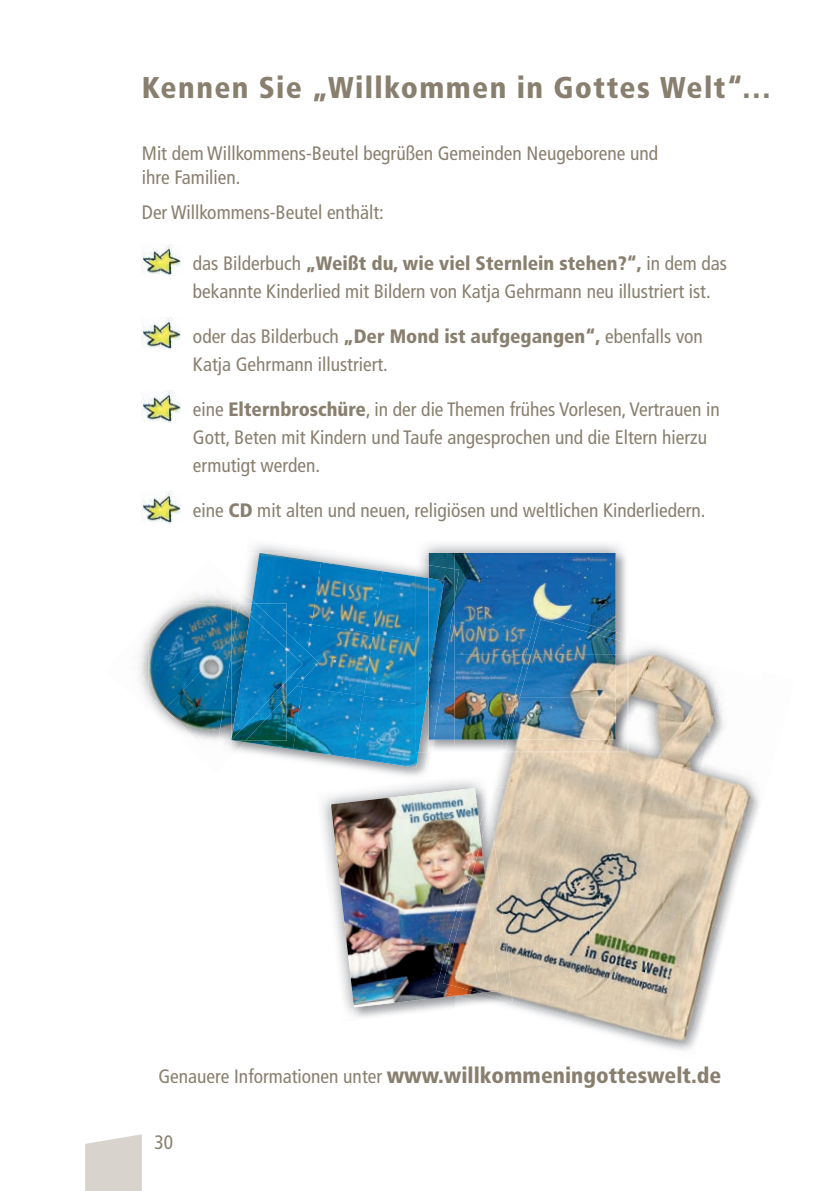
<style>
.page{position:relative;width:840px;height:1191px;background:#fff}
.page>*{position:absolute;margin:0;border:0;box-sizing:border-box;transform-origin:0 0}
.t1{font:900 condensed 30px "Frutiger";letter-spacing:.045em;color:#887f6f}
.t2{font:900 condensed 22px "Frutiger";color:#887f6f}
.t3{font:condensed 19.4px/28px "Frutiger";color:#887f6f}
.s1{font-weight:900}
.s2{font-weight:400;font-size:19.4px}
</style>
<div class="page">
<svg style="left:85px;top:1134px;width:57px;height:57px;background:#dbd7d1"></svg>
<img style="left:428px;top:552px;width:199px;height:80px">
<img style="left:433px;top:553px;width:182px;height:102px">
<img style="left:142px;top:244px;width:39px;height:32px">
<img style="left:142px;top:317px;width:39px;height:33px">
<img style="left:142px;top:390px;width:39px;height:33px">
<img style="left:142px;top:491px;width:39px;height:33px">
<img style="left:139px;top:639px;width:9px;height:55px">
<img style="left:148px;top:603px;width:83px;height:106px">
<img style="left:165px;top:638px;width:66px;height:102px">
<img style="left:431px;top:553px;width:23px;height:16px">
<img style="left:431px;top:739px;width:23px;height:14px">
<img style="left:433px;top:602px;width:21px;height:137px">
<img style="left:454px;top:569px;width:5px;height:33px">
<img style="left:217px;top:654px;width:14px;height:94px">
<img style="left:245px;top:553px;width:186px;height:223px">
<img style="left:415px;top:563px;width:16px;height:190px">
<img style="left:428px;top:565px;width:5px;height:186px">
<img style="left:231px;top:589px;width:21px;height:164px">
<img style="left:252px;top:553px;width:69px;height:47px">
<img style="left:311px;top:562px;width:71px;height:62px">
<img style="left:373px;top:571px;width:42px;height:62px">
<img style="left:303px;top:624px;width:70px;height:63px">
<img style="left:363px;top:633px;width:52px;height:63px">
<img style="left:244px;top:742px;width:49px;height:7px">
<img style="left:293px;top:687px;width:71px;height:71px">
<img style="left:354px;top:696px;width:64px;height:71px">
<img style="left:415px;top:576px;width:13px;height:177px">
<img style="left:428px;top:578px;width:16px;height:105px">
<img style="left:252px;top:600px;width:66px;height:79px">
<img style="left:235px;top:677px;width:68px;height:65px">
<img style="left:231px;top:603px;width:55px;height:12px">
<img style="left:286px;top:649px;width:16px;height:32px">
<img style="left:231px;top:615px;width:55px;height:125px">
<img style="left:322px;top:797px;width:49px;height:221px">
<img style="left:330px;top:790px;width:124px;height:217px">
<img style="left:454px;top:739px;width:36px;height:12px">
<img style="left:454px;top:655px;width:36px;height:84px">
<img style="left:454px;top:788px;width:25px;height:5px">
<img style="left:454px;top:793px;width:34px;height:34px">
<img style="left:454px;top:995px;width:34px;height:12px">
<img style="left:525px;top:611px;width:90px;height:44px">
<img style="left:435px;top:918px;width:19px;height:77px">
<img style="left:490px;top:655px;width:269px;height:395px">
<svg style="left:499px;top:739px;width:6px;height:14px"></svg>
<img style="left:502px;top:655px;width:17px;height:84px">
<img style="left:488px;top:1001px;width:21px;height:9px">
<img style="left:454px;top:827px;width:27px;height:14px">
<img style="left:454px;top:993px;width:25px;height:2px">
<svg style="left:615px;top:632px;width:13px;height:23px"></svg>
<img style="left:615px;top:639px;width:12px;height:16px">
<img style="left:531px;top:619px;width:84px;height:36px">
<img style="left:443px;top:938px;width:11px;height:48px">
<img style="left:628px;top:655px;width:98px;height:58px">
<img style="left:693px;top:669px;width:66px;height:138px">
<img style="left:628px;top:713px;width:81px;height:121px">
<img style="left:495px;top:753px;width:136px;height:81px">
<img style="left:660px;top:790px;width:95px;height:138px">
<img style="left:509px;top:806px;width:106px;height:65px">
<img style="left:582px;top:834px;width:95px;height:121px">
<img style="left:509px;top:871px;width:90px;height:84px">
<img style="left:628px;top:911px;width:94px;height:138px">
<img style="left:509px;top:936px;width:74px;height:80px">
<img style="left:566px;top:955px;width:78px;height:78px">
<img style="left:567px;top:655px;width:61px;height:98px">
<img style="left:504px;top:751px;width:63px;height:2px">
<img style="left:569px;top:655px;width:58px;height:96px">
<img style="left:505px;top:739px;width:64px;height:12px">
<img style="left:519px;top:655px;width:96px;height:42px">
<img style="left:508px;top:697px;width:107px;height:42px">
<img style="left:490px;top:788px;width:19px;height:125px">
<img style="left:505px;top:913px;width:4px;height:20px">
<img style="left:509px;top:979px;width:3px;height:22px">
<img style="left:481px;top:807px;width:16px;height:34px">
<img style="left:498px;top:868px;width:7px;height:65px">
<img style="left:479px;top:933px;width:30px;height:68px">
<img style="left:454px;top:841px;width:44px;height:152px">
<h1 class="t1" style="left:142px;top:69px;width:631px">Kennen Sie „Willkommen in Gottes Welt“…</h1>
<p class="t3" style="left:142px;top:141px;width:517px;line-height:24px">Mit dem Willkommens-Beutel begrüßen Gemeinden Neugeborene und ihre Familien .</p>
<p class="t3" style="left:142px;top:198px;width:243px">Der Willkommens-Beutel enthält:</p>
<p class="t3" style="left:193px;top:249px;width:535px">das Bilderbuch <span class="s1">„Weißt du, wie viel Sternlein stehen?“,</span> in dem das bekannte Kinderlied mit Bildern von Katja Gehrmann neu illustriert ist .</p>
<p class="t3" style="left:193px;top:322px;width:511px">oder das Bilderbuch <span class="s1">„Der Mond ist aufgegangen“,</span> ebenfalls von<br>Katja Gehrmann illustriert .</p>
<p class="t3" style="left:193px;top:395px;width:528px">eine <span class="s1">Elternbroschüre</span>, in der die Themen frühes Vorlesen, Vertrauen in<br>Gott, Beten mit Kindern und Taufe angesprochen und die Eltern hierzu ermutigt werden .</p>
<p class="t3" style="left:193px;top:496px;width:514px">eine <span class="s1">CD</span> mit alten und neuen, religiösen und weltlichen Kinderliedern .</p>
<p class="t2" style="left:158px;top:1062px;width:564px"><span class="s2">Genauere Informationen unter</span> www.willkommeningotteswelt.de</p>
<p class="t3" style="left:154px;top:1128px;width:20px">30</p>
</div>
